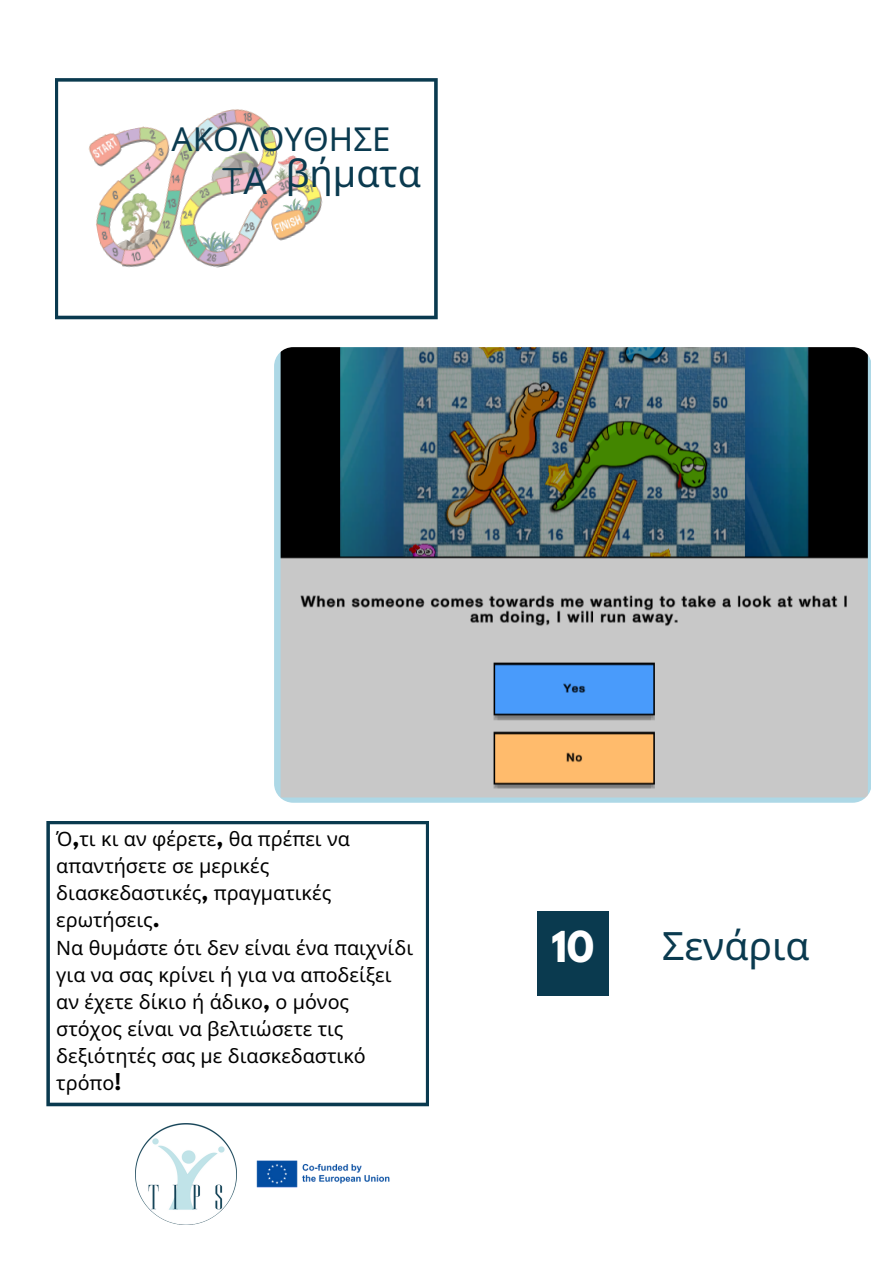
<style>
.page{position:relative;width:893px;height:1264px;background:#fff}
.page>*{position:absolute;margin:0;border:0;box-sizing:border-box;transform-origin:0 0}
.t1{font:39px "Noto Sans";color:#0a3a4f}
.t2{font:37.8px "Noto Sans";color:#0a3a4f}
.t3{font:700 37.65px "League Spartan";color:#fff}
.t4{font:37.05px "Quicksand";color:#0a3a4f}
.t5{font:33px "Noto Sans";color:#0a3a4f}
.t6{font:19.65px/27px "Noto Sans";color:#000}
.s1{font-family:"Noto Sans"}
.s2{font-family:"League Spartan";font-weight:700}
</style>
<div class="page">
<svg style="left:55px;top:78px;width:382px;height:241px"></svg>
<div style="left:537px;top:910px;width:71px;height:85px;background:#0a3a4f"></div>
<img style="left:136px;top:1123px;width:100px;height:101px">
<img style="left:256px;top:1160px;width:134px;height:28px">
<img style="left:274px;top:347px;width:596px;height:455px;border-radius:19px">
<svg style="left:46px;top:821px;width:383px;height:285px"></svg>
<p class="t5" style="left:172px;top:116px;width:220px">ΑΚΟΛΟΥΘΗΣΕ</p>
<p class="t4" style="left:221px;top:156px;width:48px">T<span class="s1">Α</span></p>
<p class="t2" style="left:286px;top:146px;width:137px">βήματα</p>
<p class="t6" style="left:56px;top:825px;width:295px">Ό<span class="s2">,</span>τι κι αν φέρετε<span class="s2">,</span> θα πρέπει να απαντήσετε σε μερικές διασκεδαστικές<span class="s2">,</span> πραγματικές ερωτήσεις<span class="s2">.</span></p>
<p class="t6" style="left:56px;top:933px;width:358px">Να θυμάστε ότι δεν είναι ένα παιχνίδι για να σας κρίνει ή για να αποδείξει αν έχετε δίκιο ή άδικο<span class="s2">,</span> ο μόνος στόχος είναι να βελτιώσετε τις δεξιότητές σας με διασκεδαστικό τρόπο<span class="s2">!</span></p>
<p class="t3" style="left:551px;top:928px;width:44px">10</p>
<p class="t1" style="left:662px;top:917px;width:149px">Σενάρια</p>
</div>
